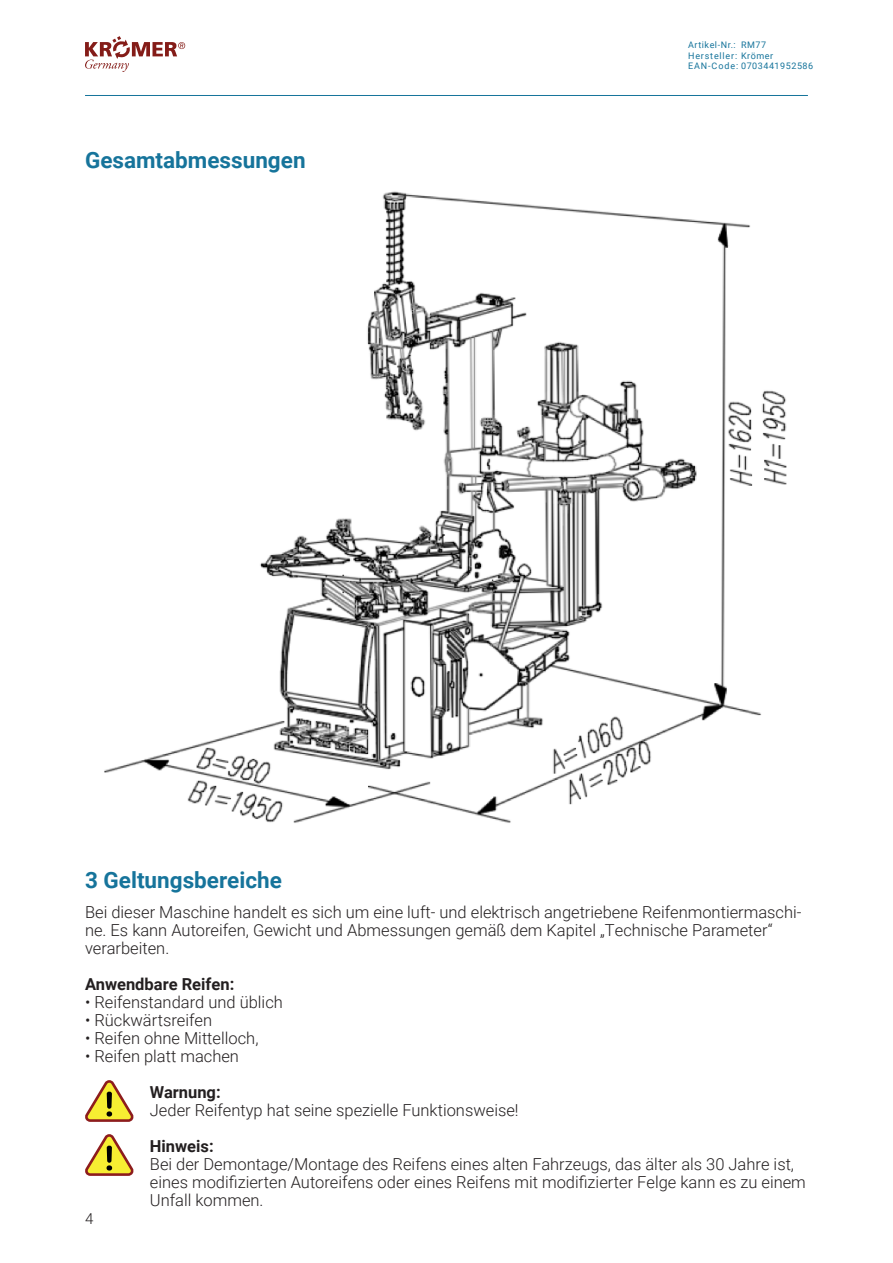
<style>
.page{position:relative;width:893px;height:1263px;background:#fff}
.page>*{position:absolute;margin:0;border:0;box-sizing:border-box;transform-origin:0 0}
.t1{font:700 22.5px "Roboto";color:#16749b}
.t2{font:300 16.5px/18px "Roboto";color:#231f20}
.t3{font:700 16.5px "Roboto";color:#231f20}
.t4{font:300 15px "Roboto";color:#231f20}
.t5{font:9px/10.8px "Roboto";letter-spacing:.06em;color:#16749b}
</style>
<div class="page">
<svg style="left:85px;top:36px;width:100px;height:36px"></svg>
<hr style="left:85px;top:95px;width:723px;height:1px;background:#16749b">
<img style="left:104px;top:191px;width:683px;height:632px">
<svg style="left:85px;top:1080px;width:49px;height:42px"></svg>
<svg style="left:85px;top:1134px;width:49px;height:42px"></svg>
<h1 class="t1" style="left:85px;top:144px;width:222px">Gesamtabmessungen</h1>
<p class="t5" style="left:688px;top:39px;width:127px">Artikel-Nr.:<br>Hersteller: Krömer<br>EAN-Code: 0703441952586</p>
<p class="t5" style="left:741px;top:39px;width:27px">RM77</p>
<h1 class="t1" style="left:85px;top:864px;width:198px">3 Geltungsbereiche</h1>
<p class="t2" style="left:85px;top:903px;width:718px">Bei dieser Maschine handelt es sich um eine luft- und elektrisch angetriebene Reifenmontiermaschi&shy;ne. Es kann Autoreifen, Gewicht und Abmessungen gemäß dem Kapitel „Technische Parameter“ verarbeiten.</p>
<p class="t3" style="left:85px;top:973px;width:151px">Anwendbare Reifen:</p>
<p class="t2" style="left:85px;top:993px;width:199px">• Reifenstandard und üblich</p>
<p class="t2" style="left:85px;top:1011px;width:129px">• Rückwärtsreifen</p>
<p class="t2" style="left:85px;top:1029px;width:175px">• Reifen ohne Mittelloch,</p>
<p class="t2" style="left:85px;top:1047px;width:155px">• Reifen platt machen</p>
<p class="t3" style="left:150px;top:1081px;width:72px">Warnung:</p>
<p class="t2" style="left:150px;top:1101px;width:370px">Jeder Reifentyp hat seine spezielle Funktionsweise!</p>
<p class="t3" style="left:150px;top:1135px;width:65px">Hinweis:</p>
<p class="t2" style="left:150px;top:1155px;width:657px">Bei der Demontage/Montage des Reifens eines alten Fahrzeugs, das älter als 30 Jahre ist, eines modifizierten Autoreifens oder eines Reifens mit modifizierter Felge kann es zu einem<br>Unfall kommen.</p>
<p class="t4" style="left:85px;top:1208px;width:10px">4</p>
</div>
